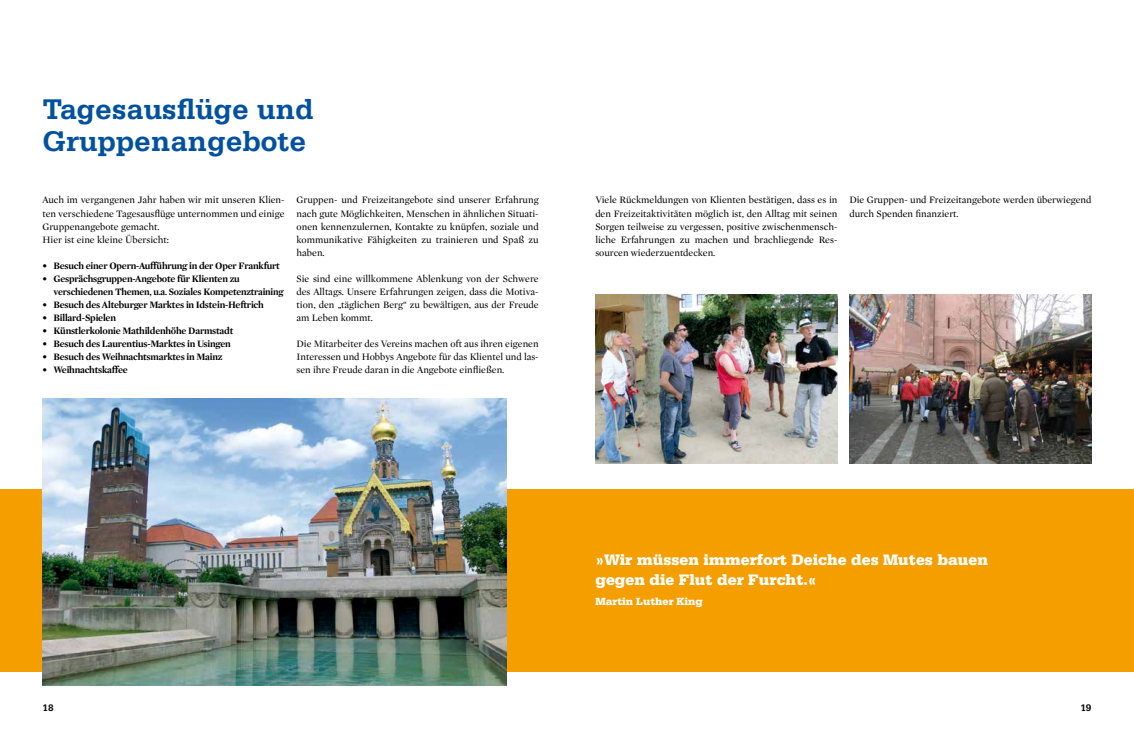
<style>
.page{position:relative;width:1134px;height:738px;background:#fff}
.page>*{position:absolute;margin:0;border:0;box-sizing:border-box;transform-origin:0 0}
.t1{font:700 30px/32px "Serifa Std";color:#00519e}
.t2{font:900 16px/20px "Serifa Std";color:#fff}
.t3{font:900 11px "Serifa Std";color:#fff}
.t4{font:10px/13px "Mercury Display";color:#000;text-align:justify}
.t5{font:700 10px/13px "Mercury Display";letter-spacing:-.02em;color:#000}
.t6{font:700 10px "Serifa Std";color:#000}
</style>
<div class="page">
<div style="left:0;top:489px;width:1134px;height:182px;background:#f49e00"></div>
<img style="left:849px;top:294px;width:243px;height:169px">
<img style="left:595px;top:294px;width:242px;height:169px">
<img style="left:43px;top:398px;width:463px;height:287px">
<h1 class="t1" style="left:43px;top:93px;width:273px">Tagesausflüge und<br>Gruppenangebote</h1>
<p class="t4" style="left:43px;top:193px;width:244px;text-align:left">Auch im vergangenen Jahr haben wir mit unseren Klien&shy;ten verschiedene Tagesausflüge unternommen und einige Gruppenangebote gemacht.<br>Hier ist eine kleine Übersicht:</p>
<p class="t5" style="left:43px;top:258px;width:239px">• Besuch einer Opern-Aufführung in der Oper Frankfurt</p>
<p class="t5" style="left:54px;top:271px;width:231px;text-indent:-11px">• Gesprächsgruppen-Angebote für Klienten zu verschiedenen Themen, u.a. Soziales Kompetenztraining</p>
<p class="t5" style="left:43px;top:297px;width:223px">• Besuch des Alteburger Marktes in Idstein-Heftrich</p>
<p class="t5" style="left:43px;top:310px;width:75px">• Billard-Spielen</p>
<p class="t5" style="left:43px;top:323px;width:192px">• Künstlerkolonie Mathildenhöhe Darmstadt</p>
<p class="t5" style="left:43px;top:336px;width:190px">• Besuch des Laurentius-Marktes in Usingen</p>
<p class="t5" style="left:43px;top:349px;width:182px">• Besuch des Weihnachtsmarktes in Mainz</p>
<p class="t5" style="left:43px;top:362px;width:87px">• Weihnachtskaffee</p>
<p class="t4" style="left:297px;top:193px;width:244px">Gruppen- und Freizeitangebote sind unserer Erfahrung nach gute Möglichkeiten, Menschen in ähnlichen Situati&shy;onen kennenzulernen, Kontakte zu knüpfen, soziale und kommunikative Fähigkeiten zu trainieren und Spaß zu haben.</p>
<p class="t4" style="left:297px;top:271px;width:244px">Sie sind eine willkommene Ablenkung von der Schwere des Alltags. Unsere Erfahrungen zeigen, dass die Motiva&shy;tion, den „täglichen Berg“ zu bewältigen, aus der Freude am Leben kommt.</p>
<p class="t4" style="left:297px;top:336px;width:244px">Die Mitarbeiter des Vereins machen oft aus ihren eigenen Interessen und Hobbys Angebote für das Klientel und las&shy;sen ihre Freude daran in die Angebote einfließen.</p>
<p class="t4" style="left:595px;top:193px;width:244px">Viele Rückmeldungen von Klienten bestätigen, dass es in den Freizeitaktivitäten möglich ist, den Alltag mit seinen Sorgen teilweise zu vergessen, positive zwischenmensch&shy;liche Erfahrungen zu machen und brachliegende Res&shy;sourcen wiederzuentdecken.</p>
<p class="t4" style="left:849px;top:193px;width:244px">Die Gruppen- und Freizeitangebote werden überwiegend durch Spenden finanziert.</p>
<h2 class="t2" style="left:595px;top:549px;width:394px">»Wir müssen immerfort Deiche des Mutes bauen gegen die Flut der Furcht.«</h2>
<p class="t3" style="left:595px;top:594px;width:109px">Martin Luther King</p>
<p class="t6" style="left:43px;top:701px;width:13px">18</p>
<p class="t6" style="left:1080px;top:701px;width:13px">19</p>
</div>
